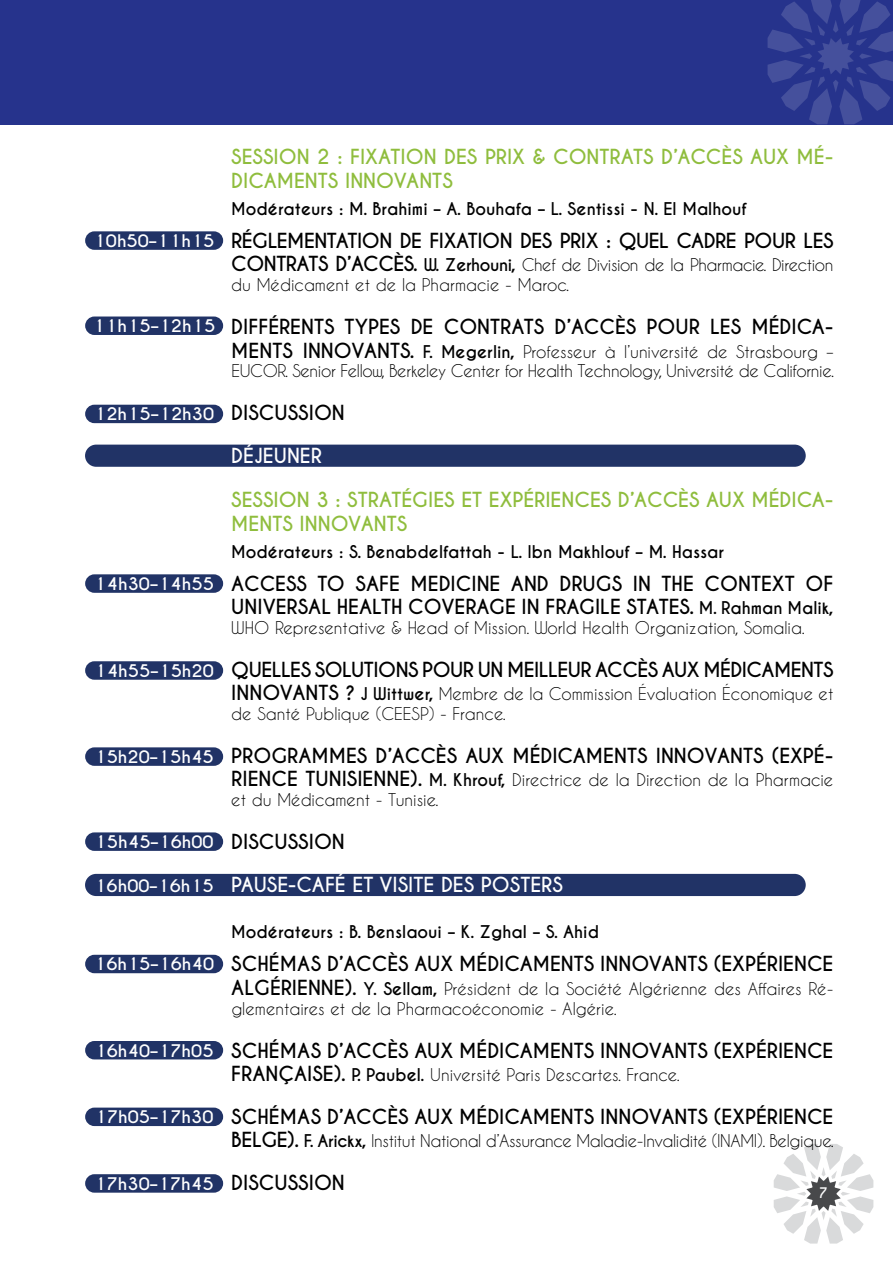
<style>
.page{position:relative;width:893px;height:1263px;background:#fff}
.page>*{position:absolute;margin:0;border:0;box-sizing:border-box;transform-origin:0 0}
.t1{font:700 19.5px/23.4px "Caviar Dreams";color:#000}
.t2{font:700 19.5px/24px "Caviar Dreams";color:#8fbd3d}
.t3{font:700 19.5px "Caviar Dreams";letter-spacing:-.025em;color:#000}
.t4{font:700 19.5px "Caviar Dreams";color:#fff}
.t5{font:16.5px/19.8px "Caviar Dreams";color:#000}
.t6{font:16.5px/19.8px "Caviar Dreams";letter-spacing:-.02em;color:#000}
.t7{font:700 16.5px "Caviar Dreams";color:#000}
.t8{font:16.5px/19.8px "Caviar Dreams";letter-spacing:-.025em;color:#000}
.t9{font:700 16.35px "Caviar Dreams";color:#fff;scale:1.08 1}
.t10{font:700 13.65px "Caviar Dreams";color:#fff}
.s1{font-weight:700;font-size:19.5px}
.s2{font-weight:700}
.s3{font-size:16.5px}
</style>
<div class="page">
<div style="left:0;top:0;width:893px;height:124px;background:#26338c"></div>
<svg style="left:767px;top:0;width:126px;height:124px"></svg>
<svg style="left:774px;top:1144px;width:99px;height:99px"></svg>
<div style="left:85px;top:445px;width:721px;height:22px;background:#213366;border-radius:11px"></div>
<div style="left:85px;top:231px;width:138px;height:19px;background:#213366;border-radius:9px"></div>
<div style="left:85px;top:316px;width:138px;height:19px;background:#213366;border-radius:9px"></div>
<div style="left:85px;top:405px;width:138px;height:18px;background:#213366;border-radius:9px"></div>
<div style="left:85px;top:574px;width:138px;height:19px;background:#213366;border-radius:9px"></div>
<div style="left:85px;top:661px;width:138px;height:19px;background:#213366;border-radius:9px"></div>
<div style="left:85px;top:747px;width:138px;height:19px;background:#213366;border-radius:9px"></div>
<div style="left:85px;top:832px;width:138px;height:19px;background:#213366;border-radius:9px"></div>
<div style="left:85px;top:955px;width:138px;height:18px;background:#213366;border-radius:9px"></div>
<div style="left:85px;top:1041px;width:138px;height:18px;background:#213366;border-radius:9px"></div>
<div style="left:85px;top:1107px;width:138px;height:19px;background:#213366;border-radius:9px"></div>
<div style="left:85px;top:1174px;width:138px;height:19px;background:#213366;border-radius:9px"></div>
<div style="left:85px;top:874px;width:721px;height:22px;background:#213366;border-radius:11px"></div>
<p class="t9" style="left:94px;top:231px;width:113px">10h50–11h15</p>
<p class="t9" style="left:93px;top:316px;width:115px">11h15–12h15</p>
<p class="t9" style="left:94px;top:404px;width:113px">12h15–12h30</p>
<p class="t9" style="left:94px;top:574px;width:112px">14h30–14h55</p>
<p class="t9" style="left:94px;top:661px;width:112px">14h55–15h20</p>
<p class="t9" style="left:94px;top:747px;width:112px">15h20–15h45</p>
<p class="t9" style="left:95px;top:832px;width:112px">15h45–16h00</p>
<p class="t9" style="left:94px;top:876px;width:112px">16h00–16h15</p>
<p class="t9" style="left:94px;top:954px;width:113px">16h15–16h40</p>
<p class="t9" style="left:95px;top:1040px;width:112px">16h40–17h05</p>
<p class="t9" style="left:95px;top:1107px;width:111px">17h05–17h30</p>
<p class="t9" style="left:95px;top:1174px;width:112px">17h30–17h45</p>
<p class="t2" style="left:231px;top:145px;width:604px">SESSION 2 : FIXATION DES PRIX &amp; CONTRATS D’ACCÈS AUX MÉ-<br>DICAMENTS INNOVANTS</p>
<p class="t7" style="left:231px;top:199px;width:517px">Modérateurs : M. Brahimi – A. Bouhafa – L. Sentissi - N. El Malhouf</p>
<p class="t3" style="left:231px;top:229px;width:604px">RÉGLEMENTATION DE FIXATION DES PRIX : QUEL CADRE POUR LES</p>
<p class="t8" style="left:231px;top:255px;width:604px"><span class="s1">CONTRATS D’ACCÈS.</span> <span class="s2">W. Zerhouni,</span> Chef de Division de la Pharmacie. Direction du Médicament et de la Pharmacie - Maroc.</p>
<p class="t1" style="left:231px;top:316px;width:604px">DIFFÉRENTS TYPES DE CONTRATS D’ACCÈS POUR LES MÉDICA-</p>
<p class="t6" style="left:231px;top:341px;width:604px"><span class="s1">MENTS INNOVANTS.</span> <span class="s2">F. Megerlin,</span> Professeur à l’université de Strasbourg –<br>EUCOR. Senior Fellow, Berkeley Center for Health Technology, Université de Californie.</p>
<p class="t1" style="left:231px;top:402px;width:115px">DISCUSSION</p>
<p class="t4" style="left:231px;top:444px;width:92px">DÉJEUNER</p>
<p class="t2" style="left:231px;top:488px;width:604px">SESSION 3 : STRATÉGIES ET EXPÉRIENCES D’ACCÈS AUX MÉDICA-<br>MENTS INNOVANTS</p>
<p class="t7" style="left:231px;top:541px;width:494px">Modérateurs : S. Benabdelfattah - L. Ibn Makhlouf – M. Hassar</p>
<p class="t1" style="left:231px;top:572px;width:604px">ACCESS TO SAFE MEDICINE AND DRUGS IN THE CONTEXT OF<br>UNIVERSAL HEALTH COVERAGE IN FRAGILE STATES. <span class="s3">M. Rahman Malik,</span></p>
<p class="t5" style="left:231px;top:617px;width:575px">WHO Representative &amp; Head of Mission. World Health Organization, Somalia.</p>
<p class="t3" style="left:231px;top:658px;width:604px">QUELLES SOLUTIONS POUR UN MEILLEUR ACCÈS AUX MÉDICAMENTS</p>
<p class="t5" style="left:231px;top:684px;width:604px"><span class="s1">INNOVANTS ?</span> <span class="s2">J Wittwer,</span> Membre de la Commission Évaluation Économique et de Santé Publique (CEESP) - France.</p>
<p class="t1" style="left:231px;top:744px;width:604px">PROGRAMMES D’ACCÈS AUX MÉDICAMENTS INNOVANTS (EXPÉ-</p>
<p class="t5" style="left:231px;top:770px;width:604px"><span class="s1">RIENCE TUNISIENNE).</span> <span class="s2">M. Khrouf,</span> Directrice de la Direction de la Pharmacie et du Médicament - Tunisie.</p>
<p class="t1" style="left:231px;top:830px;width:115px">DISCUSSION</p>
<p class="t4" style="left:231px;top:873px;width:333px">PAUSE-CAFÉ ET VISITE DES POSTERS</p>
<p class="t7" style="left:231px;top:922px;width:369px">Modérateurs : B. Benslaoui – K. Zghal – S. Ahid</p>
<p class="t1" style="left:231px;top:953px;width:604px">SCHÉMAS D’ACCÈS AUX MÉDICAMENTS INNOVANTS (EXPÉRIENCE</p>
<p class="t5" style="left:231px;top:978px;width:604px"><span class="s1">ALGÉRIENNE).</span> <span class="s2">Y. Sellam,</span> Président de la Société Algérienne des Affaires Ré&shy;glementaires et de la Pharmacoéconomie - Algérie.</p>
<p class="t1" style="left:231px;top:1039px;width:604px">SCHÉMAS D’ACCÈS AUX MÉDICAMENTS INNOVANTS (EXPÉRIENCE</p>
<p class="t5" style="left:231px;top:1064px;width:450px"><span class="s1">FRANÇAISE).</span> <span class="s2">P. Paubel.</span> Université Paris Descartes. France.</p>
<p class="t1" style="left:231px;top:1105px;width:604px">SCHÉMAS D’ACCÈS AUX MÉDICAMENTS INNOVANTS (EXPÉRIENCE</p>
<p class="t6" style="left:231px;top:1131px;width:604px"><span class="s1">BELGE).</span> <span class="s2">F. Arickx,</span> Institut National d’Assurance Maladie-Invalidité (INAMI). Belgique.</p>
<p class="t1" style="left:231px;top:1172px;width:115px">DISCUSSION</p>
<p class="t10" style="left:819px;top:1185px;width:10px">7</p>
</div>
